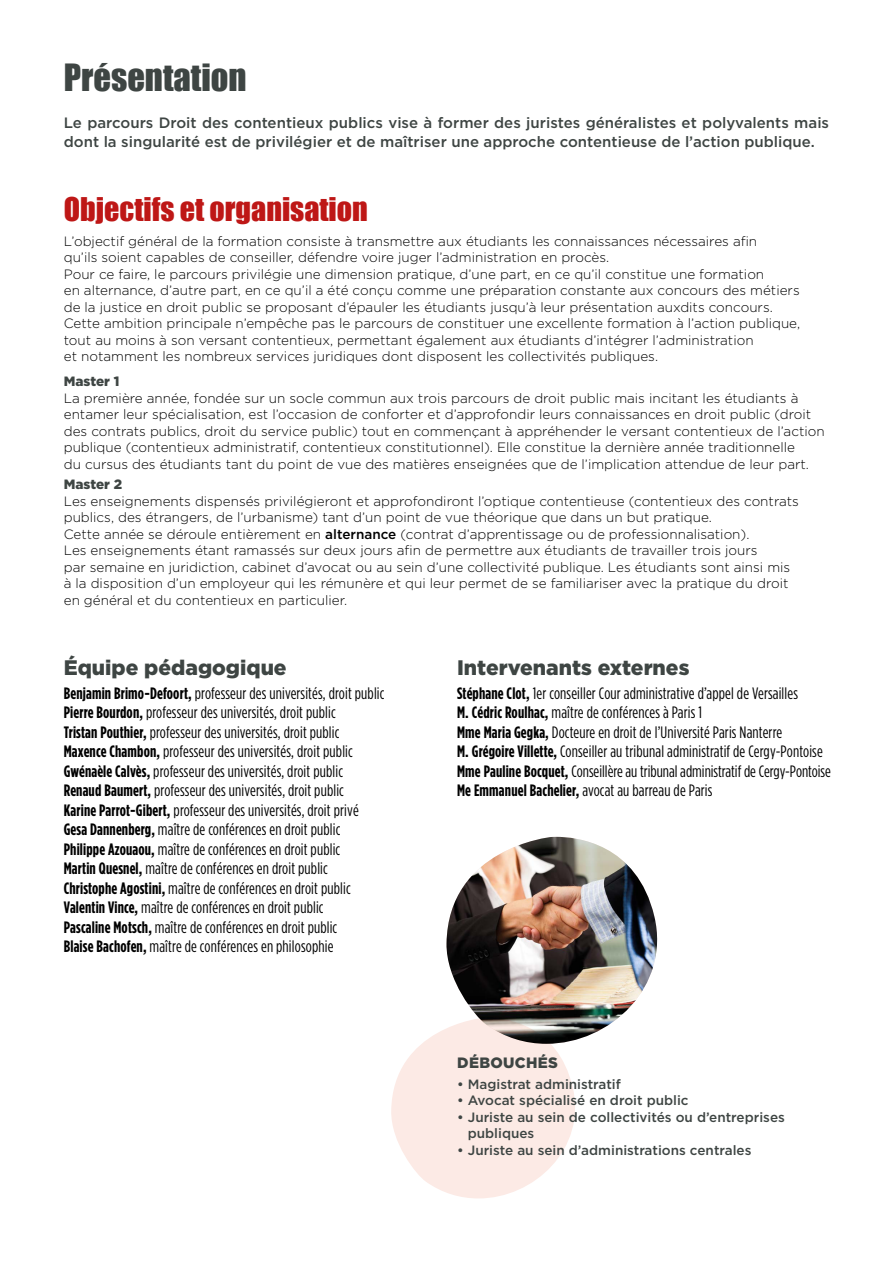
<style>
.page{position:relative;width:893px;height:1263px;background:#fff}
.page>*{position:absolute;margin:0;border:0;box-sizing:border-box;transform-origin:0 0}
.t1{font:34.5px "Impact";color:#3e4543}
.t2{font:30px "Impact";color:#be1716}
.t3{font:900 21px "Gotham Pro";color:#3e4543}
.t4{font:16.5px/19.5px "Gotham Condensed";letter-spacing:.01em;color:#000}
.t5{font:500 15px/19.5px "Gotham";color:#3e4543}
.t6{font:900 15px "Gotham Pro";letter-spacing:.02em;color:#3e4543}
.t7{font:300 13.5px/16.5px "Gotham";color:#000}
.t8{font:500 13.5px/16.5px "Gotham";color:#3e4543}
.t9{font:900 13.5px "Gotham Pro";color:#3e4543}
.s1{font-weight:500}
.s2{font-weight:700}
</style>
<div class="page">
<svg style="left:391px;top:1029px;width:184px;height:169px"></svg>
<img style="left:446px;top:837px;width:212px;height:207px">
<h1 class="t1" style="left:64px;top:51px;width:184px">Présentation</h1>
<p class="t5" style="left:64px;top:112px;width:767px">Le parcours Droit des contentieux publics vise à former des juristes généralistes et polyvalents mais dont la singularité est de privilégier et de maîtriser une approche contentieuse de l’action publique.</p>
<h2 class="t2" style="left:64px;top:186px;width:306px">Objectifs et organisation</h2>
<p class="t7" style="left:64px;top:232px;width:738px">L’objectif général de la formation consiste à transmettre aux étudiants les connaissances nécessaires afin<br>qu’ils soient capables de conseiller, défendre voire juger l’administration en procès.<br>Pour ce faire, le parcours privilégie une dimension pratique, d’une part, en ce qu’il constitue une formation<br>en alternance, d’autre part, en ce qu’il a été conçu comme une préparation constante aux concours des métiers de la justice en droit public se proposant d’épauler les étudiants jusqu’à leur présentation auxdits concours.<br>Cette ambition principale n’empêche pas le parcours de constituer une excellente formation à l’action publique, tout au moins à son versant contentieux, permettant également aux étudiants d’intégrer l’administration<br>et notamment les nombreux services juridiques dont disposent les collectivités publiques.</p>
<p class="t9" style="left:64px;top:373px;width:57px">Master 1</p>
<p class="t7" style="left:64px;top:389px;width:762px">La première année, fondée sur un socle commun aux trois parcours de droit public mais incitant les étudiants à entamer leur spécialisation, est l’occasion de conforter et d’approfondir leurs connaissances en droit public (droit des contrats publics, droit du service public) tout en commençant à appréhender le versant contentieux de l’action publique (contentieux administratif, contentieux constitutionnel). Elle constitue la dernière année traditionnelle<br>du cursus des étudiants tant du point de vue des matières enseignées que de l’implication attendue de leur part.</p>
<p class="t9" style="left:64px;top:477px;width:60px">Master 2</p>
<p class="t7" style="left:64px;top:492px;width:737px">Les enseignements dispensés privilégieront et approfondiront l’optique contentieuse (contentieux des contrats publics, des étrangers, de l’urbanisme) tant d’un point de vue théorique que dans un but pratique.<br>Cette année se déroule entièrement en <span class="s1">alternance</span> (contrat d’apprentissage ou de professionnalisation).<br>Les enseignements étant ramassés sur deux jours afin de permettre aux étudiants de travailler trois jours<br>par semaine en juridiction, cabinet d’avocat ou au sein d’une collectivité publique. Les étudiants sont ainsi mis à la disposition d’un employeur qui les rémunère et qui leur permet de se familiariser avec la pratique du droit en général et du contentieux en particulier.</p>
<h3 class="t3" style="left:64px;top:655px;width:224px">Équipe pédagogique</h3>
<p class="t4" style="left:64px;top:683px;width:322px"><span class="s2">Benjamin Brimo-Defoort,</span> professeur des universités, droit public <span class="s2">Pierre Bourdon,</span> professeur des universités, droit public<br><span class="s2">Tristan Pouthier,</span> professeur des universités, droit public <span class="s2">Maxence Chambon,</span> professeur des universités, droit public <span class="s2">Gwénaèle Calvès,</span> professeur des universités, droit public <span class="s2">Renaud Baumert,</span> professeur des universités, droit public<br><span class="s2">Karine Parrot-Gibert,</span> professeur des universités, droit privé <span class="s2">Gesa Dannenberg,</span> maître de conférences en droit public <span class="s2">Philippe Azouaou,</span> maître de conférences en droit public<br><span class="s2">Martin Quesnel,</span> maître de conférences en droit public <span class="s2">Christophe Agostini,</span> maître de conférences en droit public <span class="s2">Valentin Vince,</span> maître de conférences en droit public<br><span class="s2">Pascaline Motsch,</span> maître de conférences en droit public<br><span class="s2">Blaise Bachofen,</span> maître de conférences en philosophie</p>
<h3 class="t3" style="left:457px;top:655px;width:234px">Intervenants externes</h3>
<p class="t4" style="left:457px;top:683px;width:375px"><span class="s2">Stéphane Clot,</span> 1er conseiller Cour administrative d’appel de Versailles<br><span class="s2">M. Cédric Roulhac,</span> maître de conférences à Paris 1<br><span class="s2">Mme Maria Gegka,</span> Docteure en droit de l’Université Paris Nanterre<br><span class="s2">M. Grégoire Villette,</span> Conseiller au tribunal administratif de Cergy-Pontoise <span class="s2">Mme Pauline Bocquet,</span> Conseillère au tribunal administratif de Cergy-Pontoise <span class="s2">Me Emmanuel Bachelier,</span> avocat au barreau de Paris</p>
<p class="t6" style="left:457px;top:1054px;width:102px">DÉBOUCHÉS</p>
<p class="t8" style="left:457px;top:1075px;width:165px">• Magistrat administratif</p>
<p class="t8" style="left:457px;top:1092px;width:233px">• Avocat spécialisé en droit public</p>
<p class="t8" style="left:468px;top:1108px;width:319px;text-indent:-11px">• Juriste au sein de collectivités ou d’entreprises publiques</p>
<p class="t8" style="left:457px;top:1141px;width:296px">• Juriste au sein d’administrations centrales</p>
</div>
